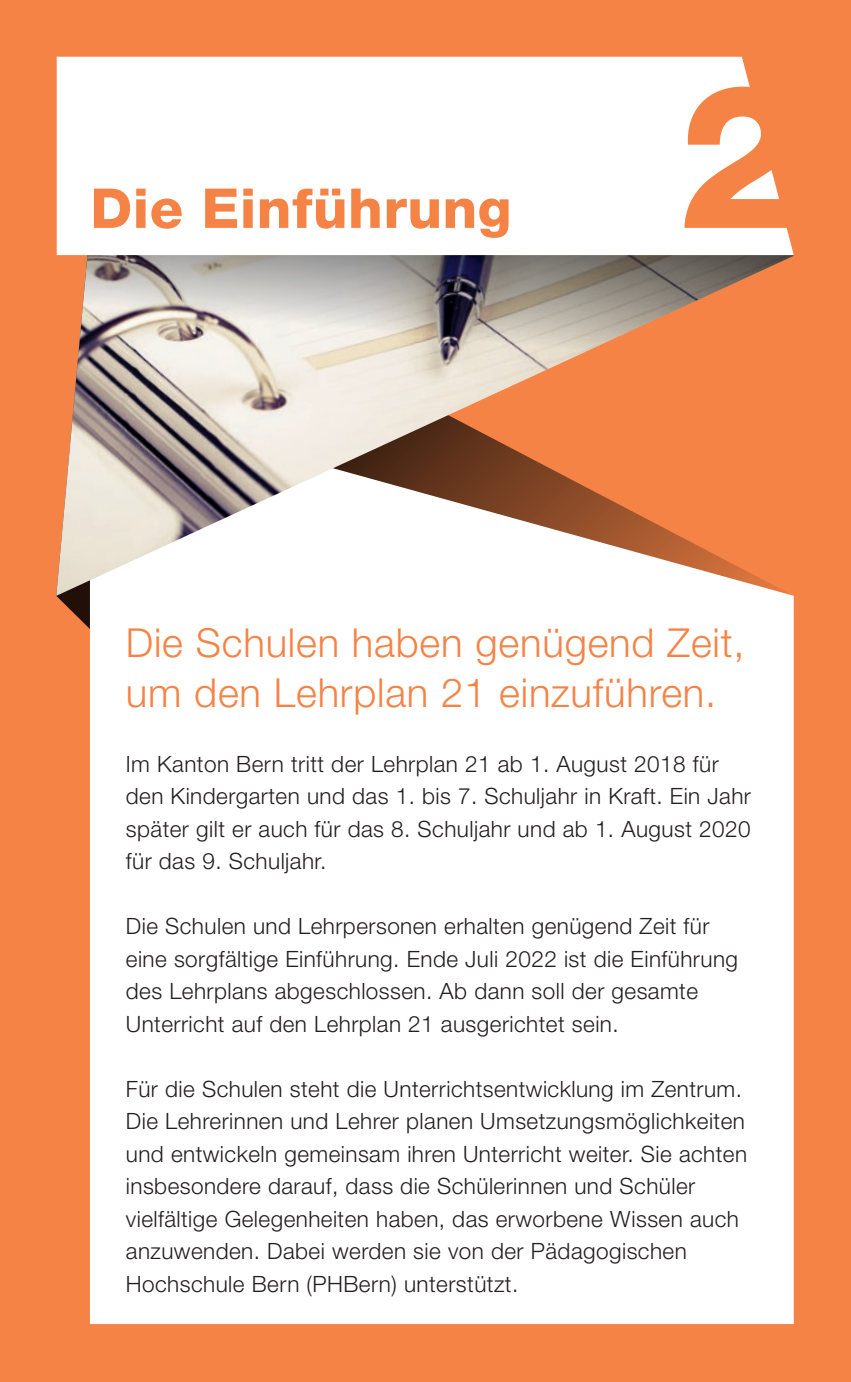
<style>
.page{position:relative;width:851px;height:1382px;background:#fff}
.page>*{position:absolute;margin:0;border:0;box-sizing:border-box;transform-origin:0 0}
.t1{font:800 200px "Helvetica Neue LT Std";color:#f58345}
.lp21_titel{font:800 55px "Helvetica Neue LT Std";letter-spacing:.01em;color:#f58345}
._00_quote{font:300 40px/50px "Helvetica Neue LT Std";letter-spacing:.02em;color:#f58345}
.lp21_text{font:300 22.5px/32.5px "Helvetica Neue LT Std";letter-spacing:.02em;color:#231f20}
</style>
<div class="page">
<div style="left:0;top:0;width:850px;height:1382px;background:#f58345"></div>
<div style="left:90px;top:596px;width:703px;height:728px;background:#fff"></div>
<img style="left:56px;top:74px;width:737px;height:522px">
<div style="left:57px;top:57px;width:736px;height:198px;background:#fff"></div>
<p class="lp21_titel" style="left:90px;top:176px;width:422px">Die Einführung</p>
<p class="t1" style="left:678px;top:38px;width:127px">2</p>
<p class="_00_quote" style="left:126px;top:617px;width:620px">Die Schulen haben genügend Zeit, um den Lehrplan 21 einzuführen.</p>
<p class="lp21_text" style="left:126px;top:747px;width:626px">Im Kanton Bern tritt der Lehrplan 21 ab 1. August 2018 für den Kindergarten und das 1. bis 7. Schuljahr in Kraft. Ein Jahr später gilt er auch für das 8. Schuljahr und ab 1. August 2020 für das 9. Schuljahr.</p>
<p class="lp21_text" style="left:126px;top:909px;width:613px">Die Schulen und Lehrpersonen erhalten genügend Zeit für eine sorgfältige Einführung. Ende Juli 2022 ist die Einführung des Lehrplans abgeschlossen. Ab dann soll der gesamte Unterricht auf den Lehrplan 21 ausgerichtet sein.</p>
<p class="lp21_text" style="left:126px;top:1072px;width:622px">Für die Schulen steht die Unterrichtsentwicklung im Zentrum.<br>Die Lehrerinnen und Lehrer planen Umsetzungsmöglichkeiten und entwickeln gemeinsam ihren Unterricht weiter. Sie achten insbesondere darauf, dass die Schülerinnen und Schüler vielfältige Gelegenheiten haben, das erworbene Wissen auch anzuwenden. Dabei werden sie von der Pädagogischen Hochschule Bern (PHBern) unterstützt.</p>
</div>
